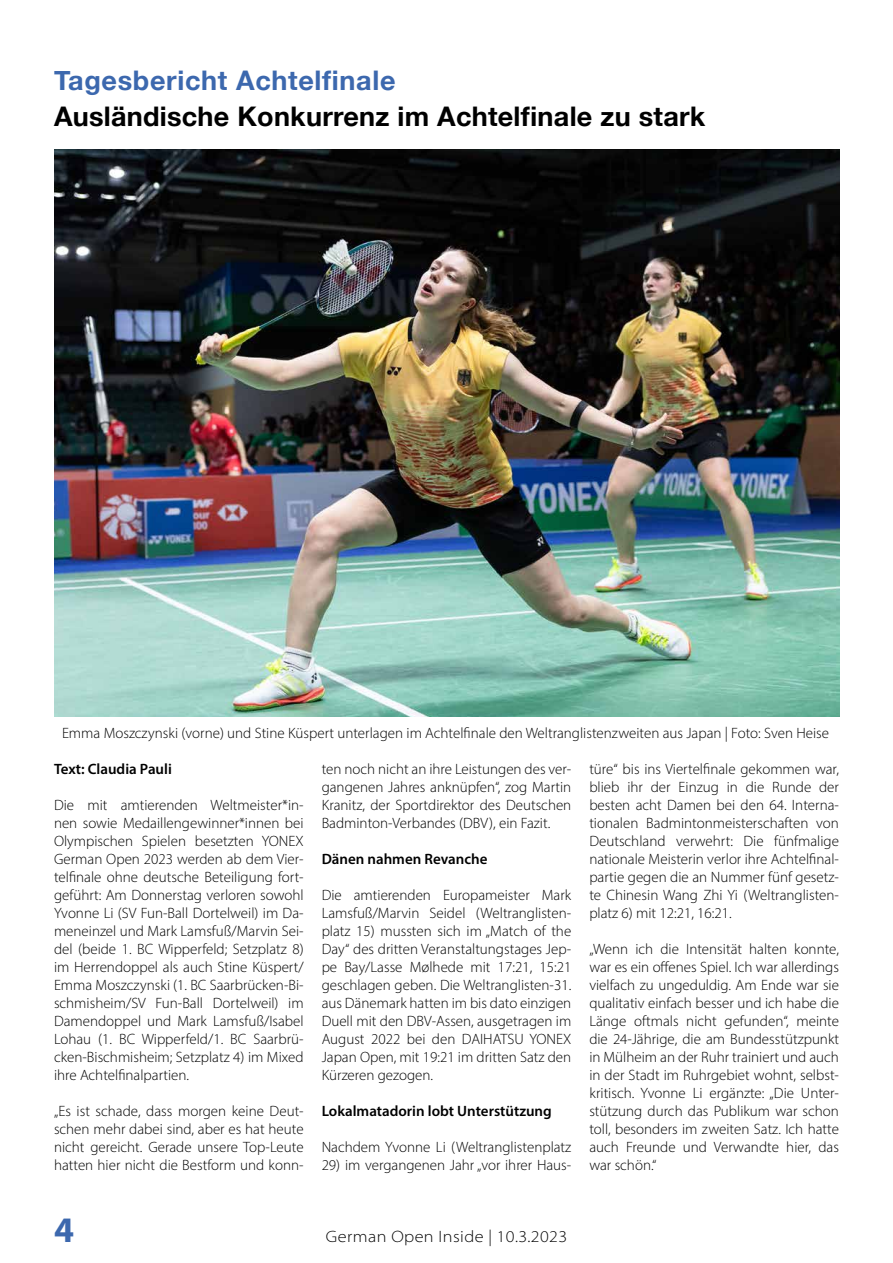
<style>
.page{position:relative;width:893px;height:1263px;background:#fff}
.page>*{position:absolute;margin:0;border:0;box-sizing:border-box;transform-origin:0 0}
.t1{font:700 36px "Myriad Pro";color:#3c68ae}
.t2{font:700 27px "Helvetica Neue";letter-spacing:.01em;color:#000}
.t3{font:700 27px "Helvetica Neue";letter-spacing:.025em;color:#3c68ae}
.t4{font:300 semi-expanded 16.5px "Myriad Pro";letter-spacing:.025em;color:#000}
.t5{font:300 15px/18px "Myriad Pro";color:#000;text-align:justify}
.t6{font:600 15px "Myriad Pro";color:#000}
</style>
<div class="page">
<img style="left:54px;top:150px;width:786px;height:567px">
<h2 class="t3" style="left:54px;top:59px;width:343px">Tagesbericht Achtelfinale</h2>
<h2 class="t2" style="left:54px;top:95px;width:653px">Ausländische Konkurrenz im Achtelfinale zu stark</h2>
<p class="t5" style="left:62px;top:724px;width:768px">Emma Moszczynski (vorne) und Stine Küspert unterlagen im Achtelfinale den Weltranglistenzweiten aus Japan | Foto: Sven Heise</p>
<p class="t6" style="left:54px;top:759px;width:119px">Text: Claudia Pauli</p>
<p class="t5" style="left:54px;top:796px;width:251px">Die mit amtierenden Weltmeister*in&shy;nen sowie Medaillengewinner*innen bei Olympischen Spielen besetzten YONEX German Open 2023 werden ab dem Vier&shy;telfinale ohne deutsche Beteiligung fort&shy;geführt: Am Donnerstag verloren sowohl Yvonne Li (SV Fun-Ball Dortelweil) im Da&shy;meneinzel und Mark Lamsfuß/Marvin Sei&shy;del (beide 1. BC Wipperfeld; Setzplatz 8) im Herrendoppel als auch Stine Küspert/ Emma Moszczynski (1. BC Saarbrücken-Bi&shy;schmisheim/SV Fun-Ball Dortelweil) im Damendoppel und Mark Lamsfuß/Isabel Lohau (1. BC Wipperfeld/1. BC Saarbrü&shy;cken-Bischmisheim; Setzplatz 4) im Mixed ihre Achtelfinalpartien.</p>
<p class="t5" style="left:54px;top:1102px;width:251px">„Es ist schade, dass morgen keine Deut&shy;schen mehr dabei sind, aber es hat heute nicht gereicht. Gerade unsere Top-Leute hatten hier nicht die Bestform und konn-</p>
<p class="t5" style="left:322px;top:760px;width:251px">ten noch nicht an ihre Leistungen des ver&shy;gangenen Jahres anknüpfen“, zog Martin Kranitz, der Sportdirektor des Deutschen Badminton-Verbandes (DBV), ein Fazit.</p>
<p class="t6" style="left:322px;top:849px;width:167px">Dänen nahmen Revanche</p>
<p class="t5" style="left:322px;top:886px;width:251px">Die amtierenden Europameister Mark Lamsfuß/Marvin Seidel (Weltranglisten&shy;platz 15) mussten sich im „Match of the Day“ des dritten Veranstaltungstages Jep&shy;pe Bay/Lasse Mølhede mit 17:21, 15:21 geschlagen geben. Die Weltranglisten-31. aus Dänemark hatten im bis dato einzigen Duell mit den DBV-Assen, ausgetragen im August 2022 bei den DAIHATSU YONEX Japan Open, mit 19:21 im dritten Satz den Kürzeren gezogen.</p>
<p class="t6" style="left:322px;top:1101px;width:232px">Lokalmatadorin lobt Unterstützung</p>
<p class="t5" style="left:322px;top:1138px;width:251px">Nachdem Yvonne Li (Weltranglistenplatz</p>
<p class="t5" style="left:322px;top:1156px;width:251px">29) im vergangenen Jahr „vor ihrer Haus-</p>
<p class="t5" style="left:589px;top:760px;width:251px">türe“ bis ins Viertelfinale gekommen war, blieb ihr der Einzug in die Runde der besten acht Damen bei den 64. Interna&shy;tionalen Badmintonmeisterschaften von Deutschland verwehrt: Die fünfmalige nationale Meisterin verlor ihre Achtelfinal&shy;partie gegen die an Nummer fünf gesetz&shy;te Chinesin Wang Zhi Yi (Weltranglisten&shy;platz 6) mit 12:21, 16:21.</p>
<p class="t5" style="left:589px;top:940px;width:251px">„Wenn ich die Intensität halten konnte, war es ein offenes Spiel. Ich war allerdings vielfach zu ungeduldig. Am Ende war sie qualitativ einfach besser und ich habe die Länge oftmals nicht gefunden“, meinte die 24-Jährige, die am Bundesstützpunkt in Mülheim an der Ruhr trainiert und auch in der Stadt im Ruhrgebiet wohnt, selbst&shy;kritisch. Yvonne Li ergänzte: „Die Unter&shy;stützung durch das Publikum war schon toll, besonders im zweiten Satz. Ich hatte auch Freunde und Verwandte hier, das war schön.“</p>
<h1 class="t1" style="left:54px;top:1206px;width:21px">4</h1>
<p class="t4" style="left:326px;top:1226px;width:243px">German Open Inside | 10.3.2023</p>
</div>
